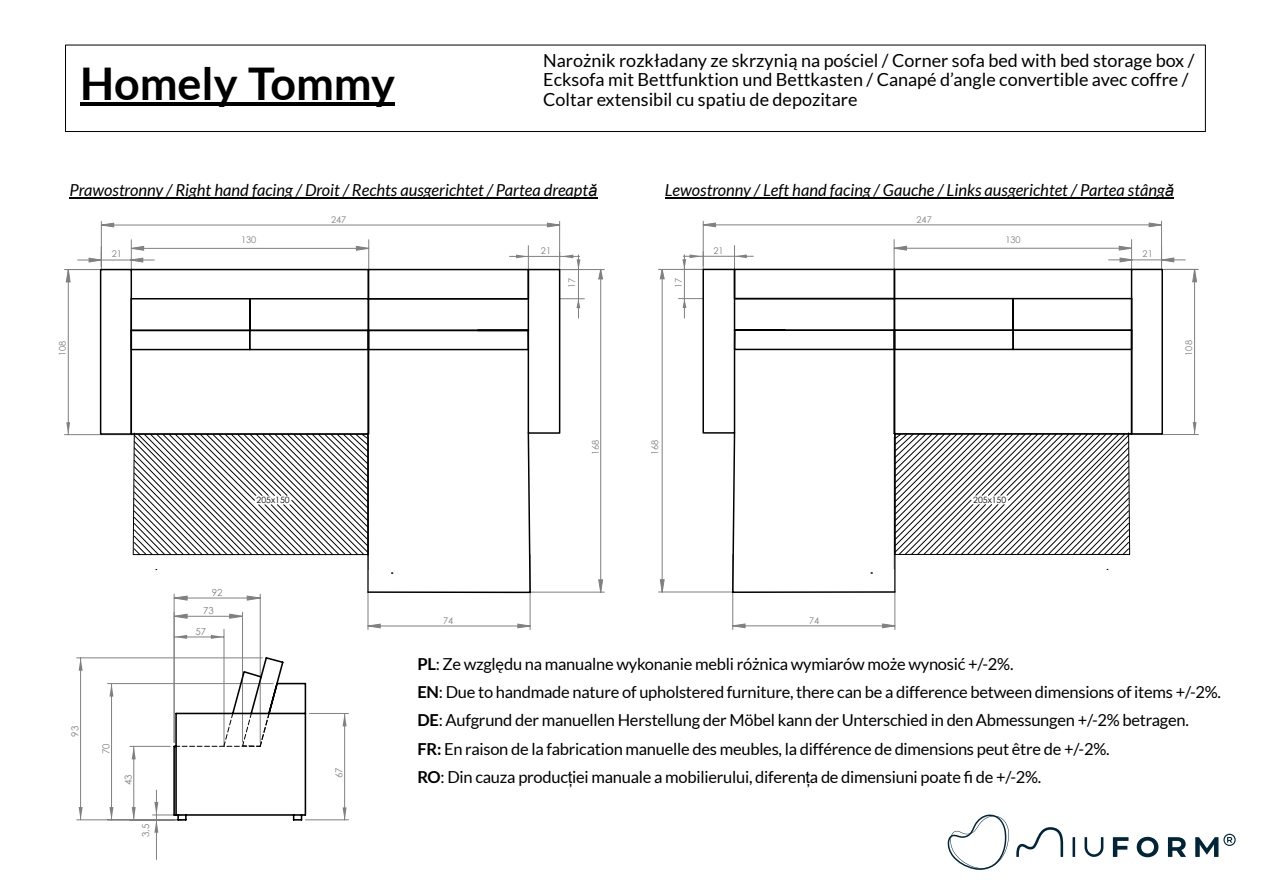
<style>
.page{position:relative;width:1263px;height:894px;background:#fff}
.page>*{position:absolute;margin:0;border:0;box-sizing:border-box;transform-origin:0 0}
.t1{font:700 45px "Lato";color:#000}
.t2{font:18px/19.5px "Lato";color:#000}
.t3{font:16.5px/28.3px "Lato";letter-spacing:-.015em;color:#000}
.t4{font:italic 16.5px "Lato";color:#000}
.t5{font:9.6px/20.4px "Century Gothic";color:#808080}
.t6{font:9.15px "Century Gothic";color:#808080}
.t7{font:8.7px "Century Gothic";color:#000}
.s1{font-family:"Arial"}
.s2{font-weight:700}
</style>
<div class="page">
<svg style="left:1113px;top:837px;width:15px;height:19px"></svg>
<svg style="left:1137px;top:836px;width:21px;height:20px"></svg>
<svg style="left:1168px;top:837px;width:18px;height:19px"></svg>
<hr style="left:1072px;top:836px;width:3px;height:20px;background:#002539">
<svg style="left:1084px;top:837px;width:19px;height:20px"></svg>
<svg style="left:1016px;top:827px;width:47px;height:29px"></svg>
<svg style="left:947px;top:814px;width:62px;height:55px"></svg>
<svg style="left:1195px;top:833px;width:41px;height:23px"></svg>
<hr style="left:80px;top:102px;width:315px;height:4px;background:#000">
<div style="left:65px;top:45px;width:1140px;height:87px;border:1px solid #000"></div>
<hr style="left:69px;top:197px;width:519px;height:1px;background:#000">
<hr style="left:665px;top:197px;width:500px;height:1px;background:#000">
<hr style="left:101px;top:221px;width:1px;height:45px;background:#808080">
<hr style="left:559px;top:221px;width:1px;height:45px;background:#808080">
<hr style="left:1161px;top:221px;width:1px;height:45px;background:#808080">
<hr style="left:703px;top:221px;width:1px;height:44px;background:#808080">
<hr style="left:530px;top:554px;width:1px;height:75px;background:#808080">
<hr style="left:368px;top:554px;width:1px;height:75px;background:#808080">
<hr style="left:732px;top:554px;width:1px;height:75px;background:#808080">
<hr style="left:895px;top:554px;width:1px;height:75px;background:#808080">
<hr style="left:530px;top:591px;width:74px;height:1px;background:#808080">
<hr style="left:560px;top:269px;width:44px;height:1px;background:#808080">
<hr style="left:600px;top:269px;width:1px;height:323px;background:#808080">
<hr style="left:64px;top:434px;width:69px;height:1px;background:#808080">
<hr style="left:64px;top:269px;width:39px;height:1px;background:#808080">
<hr style="left:68px;top:269px;width:1px;height:165px;background:#808080">
<hr style="left:658px;top:591px;width:75px;height:1px;background:#808080">
<hr style="left:658px;top:269px;width:45px;height:1px;background:#808080">
<hr style="left:662px;top:269px;width:1px;height:323px;background:#808080">
<hr style="left:1130px;top:434px;width:68px;height:1px;background:#808080">
<hr style="left:1160px;top:269px;width:38px;height:1px;background:#808080">
<hr style="left:1194px;top:269px;width:1px;height:165px;background:#808080">
<svg style="left:367px;top:623px;width:164px;height:5px"></svg>
<svg style="left:732px;top:623px;width:163px;height:5px"></svg>
<svg style="left:66px;top:270px;width:5px;height:12px"></svg>
<svg style="left:1192px;top:270px;width:5px;height:12px"></svg>
<svg style="left:66px;top:422px;width:4px;height:12px"></svg>
<svg style="left:1193px;top:422px;width:3px;height:12px"></svg>
<svg style="left:598px;top:270px;width:5px;height:9px"></svg>
<svg style="left:660px;top:270px;width:5px;height:9px"></svg>
<svg style="left:598px;top:579px;width:5px;height:13px"></svg>
<svg style="left:660px;top:579px;width:5px;height:13px"></svg>
<svg style="left:678px;top:222px;width:507px;height:370px"></svg>
<hr style="left:174px;top:594px;width:1px;height:148px;background:#808080">
<hr style="left:260px;top:594px;width:1px;height:148px;background:#808080">
<hr style="left:224px;top:629px;width:1px;height:117px;background:#808080">
<hr style="left:242px;top:612px;width:1px;height:129px;background:#808080">
<hr style="left:156px;top:819px;width:1px;height:40px;background:#808080">
<hr style="left:77px;top:657px;width:185px;height:1px;background:#808080">
<hr style="left:77px;top:819px;width:97px;height:1px;background:#808080">
<hr style="left:309px;top:713px;width:39px;height:1px;background:#808080">
<hr style="left:305px;top:819px;width:43px;height:1px;background:#808080">
<svg style="left:78px;top:222px;width:506px;height:378px"></svg>
<svg style="left:173px;top:613px;width:69px;height:5px"></svg>
<svg style="left:174px;top:634px;width:50px;height:4px"></svg>
<svg style="left:79px;top:657px;width:268px;height:175px"></svg>
<svg style="left:153px;top:655px;width:154px;height:166px"></svg>
<h1 class="t1" style="left:80px;top:63px;width:316px">Homely Tommy</h1>
<p class="t2" style="left:543px;top:52px;width:653px">Narożnik rozkładany ze skrzynią na pościel / Corner sofa bed with bed storage box /<br>Ecksofa mit Bettfunktion und Bettkasten / Canapé d’angle convertible avec coffre /<br>Coltar extensibil cu spatiu de depozitare</p>
<p class="t4" style="left:69px;top:182px;width:529px">Prawostronny / Right hand facing / Droit / Rechts ausgerichtet / Partea dreapt<span class="s1">ă</span></p>
<p class="t4" style="left:665px;top:182px;width:511px">Lewostronny / Left hand facing / Gauche / Links ausgerichtet / Partea stâng<span class="s1">ă</span></p>
<p class="t6" style="left:331px;top:216px;width:17px">247</p>
<p class="t6" style="left:916px;top:216px;width:17px">247</p>
<p class="t6" style="left:241px;top:236px;width:17px">130</p>
<p class="t6" style="left:1005px;top:236px;width:17px">130</p>
<p class="t6" style="left:541px;top:247px;width:12px">21</p>
<p class="t6" style="left:713px;top:247px;width:12px">21</p>
<p class="t6" style="left:568px;top:288px;width:12px;rotate:-90deg">17</p>
<p class="t6" style="left:675px;top:288px;width:12px;rotate:-90deg">17</p>
<p class="t6" style="left:112px;top:250px;width:12px">21</p>
<p class="t6" style="left:1143px;top:250px;width:12px">21</p>
<p class="t6" style="left:59px;top:355px;width:17px;rotate:-90deg">108</p>
<p class="t6" style="left:1185px;top:355px;width:17px;rotate:-90deg">108</p>
<p class="t6" style="left:592px;top:455px;width:17px;rotate:-90deg">168</p>
<p class="t6" style="left:651px;top:454px;width:17px;rotate:-90deg">168</p>
<p class="t5" style="left:66px;top:736px;width:12px;rotate:-90deg">93</p>
<p class="t5" style="left:97px;top:753px;width:12px;rotate:-90deg">70</p>
<p class="t5" style="left:119px;top:784px;width:12px;rotate:-90deg">43</p>
<p class="t5" style="left:136px;top:836px;width:15px;rotate:-90deg">3,5</p>
<p class="t5" style="left:212px;top:583px;width:12px">92</p>
<p class="t5" style="left:195px;top:601px;width:20px;text-indent:8px">73<br>57</p>
<p class="t7" style="left:257px;top:496px;width:35px">205x150</p>
<p class="t7" style="left:973px;top:496px;width:35px">205x150</p>
<p class="t5" style="left:330px;top:778px;width:12px;rotate:-90deg">67</p>
<p class="t6" style="left:443px;top:616px;width:12px">74</p>
<p class="t6" style="left:809px;top:616px;width:12px">74</p>
<p class="t3" style="left:417px;top:650px;width:805px"><span class="s2">PL</span>: Ze względu na manualne wykonanie mebli różnica wymiarów może wynosić +/-2%.<br><span class="s2">EN</span>: Due to handmade nature of upholstered furniture, there can be a difference between dimensions of items +/-2%.<br><span class="s2">DE</span>: Aufgrund der manuellen Herstellung der Möbel kann der Unterschied in den Abmessungen +/-2% betragen.<br><span class="s2">FR:</span> En raison de la fabrication manuelle des meubles, la différence de dimensions peut être de +/-2%.<br><span class="s2">RO</span>: Din cauza produc<span class="s1">ț</span>iei manuale a mobilierului, diferen<span class="s1">ț</span>a de dimensiuni poate fi de +/-2%.</p>
</div>
